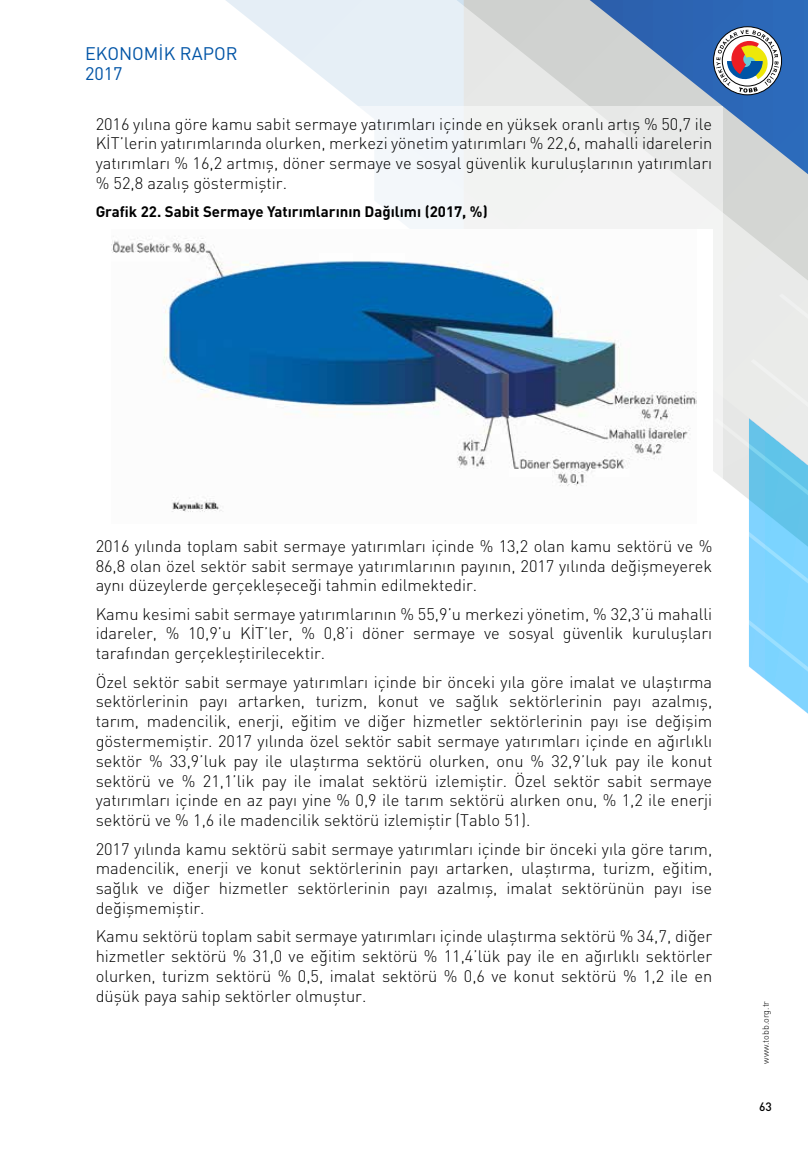
<style>
.page{position:relative;width:808px;height:1149px;background:#fff}
.page>*{position:absolute;margin:0;border:0;box-sizing:border-box;transform-origin:0 0}
.t1{font:18px/20.7px "DIN Pro";color:#0054a6}
.t2{font:300 16.5px/19.8px "DIN Pro";color:#000;text-align:justify}
.t3{font:700 15px "DIN Pro";color:#000}
.t4{font:500 12px "DIN Pro";color:#000}
.t5{font:300 9px "DIN Pro";color:#000}
</style>
<div class="page">
<svg style="left:226px;top:0;width:582px;height:293px;background:#bccbdc"></svg>
<svg style="left:723px;top:293px;width:85px;height:421px"></svg>
<div style="left:85px;top:106px;width:638px;height:957px;background:#fff"></div>
<img style="left:112px;top:236px;width:584px;height:276px">
<svg style="left:713px;top:27px;width:68px;height:68px"></svg>
<div style="left:713px;top:27px;width:69px;height:68px;border:1px solid #000;border-radius:50%"></div>
<svg style="left:716px;top:30px;width:63px;height:62px"></svg>
<p class="t1" style="left:85px;top:42px;width:154px">EKONOMİK RAPOR<br>2017</p>
<p class="t2" style="left:96px;top:113px;width:618px">2016 yılına göre kamu sabit sermaye yatırımları içinde en yüksek oranlı artış % 50,7 ile KİT’lerin yatırımlarında olurken, merkezi yönetim yatırımları % 22,6, mahalli idarelerin yatırımları % 16,2 artmış, döner sermaye ve sosyal güvenlik kuruluşlarının yatırımları % 52,8 azalış göstermiştir.</p>
<p class="t3" style="left:96px;top:202px;width:394px">Grafik 22. Sabit Sermaye Yatırımlarının Dağılımı (2017, %)</p>
<p class="t2" style="left:96px;top:535px;width:618px">2016 yılında toplam sabit sermaye yatırımları içinde % 13,2 olan kamu sektörü ve % 86,8 olan özel sektör sabit sermaye yatırımlarının payının, 2017 yılında değişmeyerek aynı düzeylerde gerçekleşeceği tahmin edilmektedir.</p>
<p class="t2" style="left:96px;top:603px;width:618px">Kamu kesimi sabit sermaye yatırımlarının % 55,9’u merkezi yönetim, % 32,3’ü mahalli idareler, % 10,9’u KİT’ler, % 0,8’i döner sermaye ve sosyal güvenlik kuruluşları tarafından gerçekleştirilecektir.</p>
<p class="t2" style="left:96px;top:670px;width:618px">Özel sektör sabit sermaye yatırımları içinde bir önceki yıla göre imalat ve ulaştırma sektörlerinin payı artarken, turizm, konut ve sağlık sektörlerinin payı azalmış, tarım, madencilik, enerji, eğitim ve diğer hizmetler sektörlerinin payı ise değişim göstermemiştir. 2017 yılında özel sektör sabit sermaye yatırımları içinde en ağırlıklı sektör % 33,9’luk pay ile ulaştırma sektörü olurken, onu % 32,9’luk pay ile konut sektörü ve % 21,1’lik pay ile imalat sektörü izlemiştir. Özel sektör sabit sermaye yatırımları içinde en az payı yine % 0,9 ile tarım sektörü alırken onu, % 1,2 ile enerji sektörü ve % 1,6 ile madencilik sektörü izlemiştir (Tablo 51).</p>
<p class="t2" style="left:96px;top:837px;width:618px">2017 yılında kamu sektörü sabit sermaye yatırımları içinde bir önceki yıla göre tarım, madencilik, enerji ve konut sektörlerinin payı artarken, ulaştırma, turizm, eğitim, sağlık ve diğer hizmetler sektörlerinin payı azalmış, imalat sektörünün payı ise değişmemiştir.</p>
<p class="t2" style="left:96px;top:925px;width:618px">Kamu sektörü toplam sabit sermaye yatırımları içinde ulaştırma sektörü % 34,7, diğer hizmetler sektörü % 31,0 ve eğitim sektörü % 11,4’lük pay ile en ağırlıklı sektörler olurken, turizm sektörü % 0,5, imalat sektörü % 0,6 ve konut sektörü % 1,2 ile en düşük paya sahip sektörler olmuştur.</p>
<p class="t5" style="left:759px;top:1063px;width:64px;rotate:-90deg">www.tobb.org.tr</p>
<p class="t4" style="left:759px;top:1098px;width:14px">63</p>
</div>
